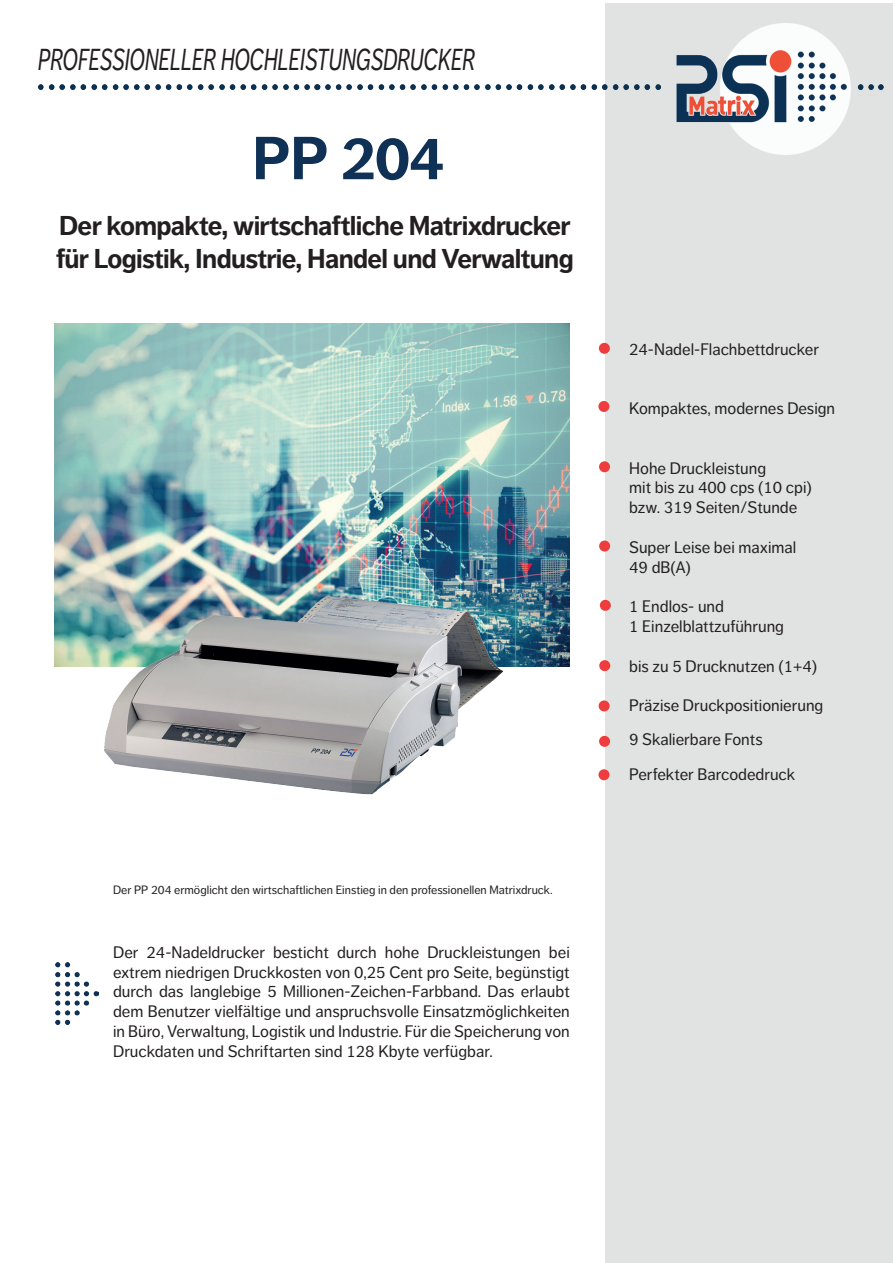
<style>
.page{position:relative;width:893px;height:1263px;background:#fff}
.page>*{position:absolute;margin:0;border:0;box-sizing:border-box;transform-origin:0 0}
.t1{font:700 60px "Dagny Pro";color:#0e3155}
.t2{font:italic 30px "Dagny Pro";color:#231f20;scale:.71 1}
.t3{font:700 27px/32.4px "Dagny Pro";letter-spacing:-.025em;color:#231f20}
.t4{font:16.5px/19.8px "Dagny Pro";color:#231f20}
.t5{font:12px "Dagny Pro";color:#231f20}
</style>
<div class="page">
<div style="left:605px;top:3px;width:288px;height:1260px;background:#e1e3e2"></div>
<img style="left:55px;top:323px;width:515px;height:343px">
<img style="left:37px;top:24px;width:847px;height:131px">
<div style="left:599px;top:461px;width:11px;height:11px;background:#ee3d3c;border-radius:50%"></div>
<div style="left:598px;top:401px;width:11px;height:11px;background:#ee3d3c;border-radius:50%"></div>
<div style="left:599px;top:343px;width:11px;height:11px;background:#ee3d3c;border-radius:50%"></div>
<div style="left:600px;top:600px;width:11px;height:11px;background:#ee3d3c;border-radius:50%"></div>
<div style="left:599px;top:540px;width:11px;height:11px;background:#ee3d3c;border-radius:50%"></div>
<div style="left:599px;top:660px;width:11px;height:11px;background:#ee3d3c;border-radius:50%"></div>
<div style="left:599px;top:700px;width:11px;height:11px;background:#ee3d3c;border-radius:50%"></div>
<div style="left:599px;top:736px;width:11px;height:11px;background:#ee3d3c;border-radius:50%"></div>
<div style="left:246px;top:127px;width:206px;height:62px;background:#fff"></div>
<img style="left:55px;top:962px;width:44px;height:62px">
<img style="left:99px;top:591px;width:408px;height:204px">
<div style="left:598px;top:769px;width:11px;height:11px;background:#ee3d3c;border-radius:50%"></div>
<h2 class="t2" style="left:38px;top:43px;width:617px">PROFESSIONELLER HOCHLEISTUNGSDRUCKER</h2>
<h1 class="t1" style="left:252px;top:123px;width:193px">PP 204</h1>
<h3 class="t3" style="left:56px;top:210px;width:519px">Der kompakte, wirtschaftliche Matrixdrucker für Logistik, Industrie, Handel und Verwaltung</h3>
<p class="t5" style="left:113px;top:883px;width:441px">Der PP 204 ermöglicht den wirtschaftlichen Einstieg in den professionellen Matrixdruck.</p>
<p class="t4" style="left:113px;top:942px;width:458px;text-align:justify">Der 24-Nadeldrucker besticht durch hohe Druckleistungen bei extrem niedrigen Druckkosten von 0,25 Cent pro Seite, begünstigt durch das langlebige 5 Millionen-Zeichen-Farbband. Das erlaubt dem Benutzer vielfältige und anspruchsvolle Einsatzmöglichkeiten in Büro, Verwaltung, Logistik und Industrie. Für die Speicherung von Druckdaten und Schriftarten sind 128 Kbyte verfügbar.</p>
<p class="t4" style="left:629px;top:339px;width:191px">24-Nadel-Flachbettdrucker</p>
<p class="t4" style="left:629px;top:398px;width:207px">Kompaktes, modernes Design</p>
<p class="t4" style="left:629px;top:458px;width:184px">Hohe Druckleistung<br>mit bis zu 400 cps (10 cpi) bzw. 319 Seiten/Stunde</p>
<p class="t4" style="left:629px;top:537px;width:169px">Super Leise bei maximal<br>49 dB(A)</p>
<p class="t4" style="left:629px;top:596px;width:156px">1 Endlos- und<br>1 Einzelblattzuführung</p>
<p class="t4" style="left:629px;top:656px;width:190px">bis zu 5 Drucknutzen (1+4)</p>
<p class="t4" style="left:629px;top:688px;width:196px;line-height:34.2px">Präzise Druckpositionierung<br>9 Skalierbare Fonts<br>Perfekter Barcodedruck</p>
</div>
